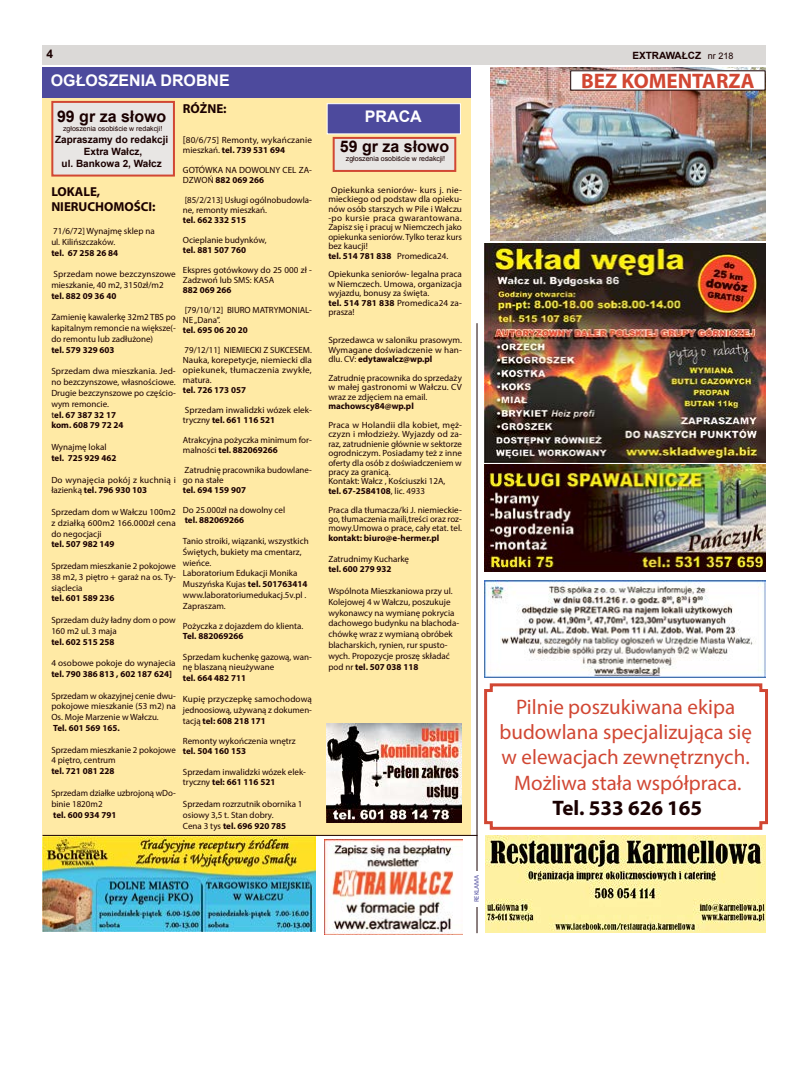
<style>
.page{position:relative;width:794px;height:1092px;background:#fff}
.page>*{position:absolute;margin:0;border:0;box-sizing:border-box;transform-origin:0 0}
.t1{font:21px/25.2px "Myriad Pro";color:#d14733;text-align:center}
.t2{font:700 21px "Myriad Pro";color:#1a0000}
.t3{font:700 21px "Myriad Pro";color:#d14733}
.t4{font:700 16px "Arial";color:#1a0000}
.t5{font:700 16px "Arial";color:#fff}
.t6{font:700 13px/15.6px "Myriad Pro";color:#1a0000}
.t7{font:700 12px "Arial";color:#1a0000}
.t8{font:700 10px/12px "Arial";color:#1a0000;text-align:center}
.t9{font:9px/10.8px "Myriad Pro";color:#1a0000}
.t10{font:700 9px "Myriad Pro";color:#1a0000}
.t11{font:9px/10.8px "Myriad Pro";letter-spacing:.02em;color:#1a0000}
.t12{font:7px "Arial";color:#1a0000}
.t13{font:7px "Calibri";color:#4d4a9d}
.s1{font-weight:400;font-size:9px}
.s2{font-size:10px}
.s3{font-weight:700}
</style>
<div class="page">
<div style="left:43px;top:45px;width:722px;height:19px;background:#dbd9d7"></div>
<div style="left:43px;top:98px;width:428px;height:737px;background:#ffeaa5"></div>
<div style="left:43px;top:68px;width:428px;height:30px;background:#4d4a9d"></div>
<div style="left:327px;top:103px;width:134px;height:31px;background:#4d4a9d;border:1px solid #fff"></div>
<div style="left:52px;top:102px;width:122px;height:73px;background:#e8e6e4"></div>
<div style="left:51px;top:101px;width:124px;height:75px;border:2px solid #d14733"></div>
<div style="left:334px;top:138px;width:121px;height:33px;background:#e8e6e4"></div>
<div style="left:333px;top:137px;width:123px;height:35px;border:2px solid #d14733"></div>
<hr style="left:43px;top:835px;width:434px;height:1px;background:#1a0000">
<hr style="left:477px;top:323px;width:1px;height:610px;background:#1a0000">
<div style="left:473px;top:870px;width:8px;height:36px;background:#fff"></div>
<img style="left:43px;top:836px;width:273px;height:95px">
<img style="left:324px;top:839px;width:138px;height:95px">
<img style="left:485px;top:835px;width:280px;height:97px">
<svg style="left:484px;top:683px;width:284px;height:147px"></svg>
<img style="left:485px;top:581px;width:280px;height:97px">
<img style="left:485px;top:243px;width:280px;height:219px">
<img style="left:490px;top:68px;width:275px;height:173px">
<div style="left:570px;top:71px;width:195px;height:19px;background:#fff"></div>
<img style="left:485px;top:464px;width:280px;height:107px">
<img style="left:326px;top:723px;width:136px;height:99px">
<h3 class="t7" style="left:46px;top:46px;width:8px">4</h3>
<p class="t8" style="left:632px;top:50px;width:103px">EXTRAWAŁCZ <span class="s1">nr 218</span></p>
<h2 class="t5" style="left:51px;top:70px;width:180px">OGŁOSZENIA DROBNE</h2>
<h2 class="t4" style="left:57px;top:106px;width:111px">99 gr za słowo</h2>
<h2 class="t5" style="left:365px;top:105px;width:58px">PRACA</h2>
<p class="t12" style="left:63px;top:124px;width:101px">zgłoszenia osobiście w redakcji!</p>
<p class="t8" style="left:55px;top:133px;width:115px">Zapraszamy do redakcji<br>Extra Wałcz,<br>ul. Bankowa 2, Wałcz</p>
<h2 class="t4" style="left:340px;top:136px;width:111px">59 gr za słowo</h2>
<h1 class="t3" style="left:581px;top:68px;width:175px">BEZ KOMENTARZA</h1>
<h3 class="t6" style="left:183px;top:100px;width:45px">RÓŻNE:</h3>
<p class="t9" style="left:183px;top:135px;width:131px;line-height:10px"><span class="s2">[</span>80/6/75] Remonty, wykańczanie mieszkań. <span class="s3">tel. 739 531 694</span></p>
<p class="t9" style="left:183px;top:165px;width:130px;line-height:10px">GOTÓWKA NA DOWOLNY CEL ZA-<br>DZWOŃ <span class="s3">882 069 266</span></p>
<p class="t9" style="left:183px;top:195px;width:130px;line-height:10px">[85/2/213] Usługi ogólnobudowla&shy;ne, remonty mieszkań.</p>
<p class="t10" style="left:183px;top:214px;width:65px">tel. 662 332 515</p>
<p class="t9" style="left:183px;top:234px;width:85px">Ocieplanie budynków,</p>
<p class="t10" style="left:183px;top:244px;width:65px">tel. 881 507 760</p>
<p class="t9" style="left:183px;top:265px;width:131px;line-height:10px">Ekspres gotówkowy do 25 000 zł -<br>Zadzwoń lub SMS: KASA</p>
<p class="t10" style="left:183px;top:284px;width:50px">882 069 266</p>
<p class="t9" style="left:183px;top:305px;width:130px;line-height:10px">[79/10/12] BIURO MATRYMONIAL-<br>NE „Dana”.</p>
<p class="t10" style="left:183px;top:324px;width:66px">tel. 695 06 20 20</p>
<p class="t9" style="left:183px;top:345px;width:130px;line-height:10px;text-align:justify">79/12/11] NIEMIECKI Z SUKCESEM.<br>Nauka, korepetycje, niemiecki dla opiekunek, tłumaczenia zwykłe, matura.</p>
<p class="t10" style="left:183px;top:384px;width:65px">tel. 726 173 057</p>
<p class="t9" style="left:183px;top:405px;width:130px;line-height:10px">Sprzedam inwalidzki wózek elek&shy;tryczny <span class="s3">tel. 661 116 521</span></p>
<p class="t9" style="left:183px;top:435px;width:130px;line-height:10px">Atrakcyjna pożyczka minimum for&shy;malności <span class="s3">tel. 882069266</span></p>
<p class="t9" style="left:183px;top:465px;width:130px;line-height:10px">Zatrudnię pracownika budowlane&shy;go na stałe</p>
<p class="t10" style="left:183px;top:484px;width:65px">tel. 694 159 907</p>
<p class="t9" style="left:183px;top:504px;width:104px">Do 25.000zł na dowolny cel</p>
<p class="t10" style="left:185px;top:514px;width:61px">tel. 882069266</p>
<p class="t9" style="left:183px;top:535px;width:127px">Tanio stroiki, wiązanki, wszystkich<br>Świętych, bukiety ma cmentarz, wieńce.<br>Laboratorium Edukacji Monika<br>Muszyńska Kujas <span class="s3">tel. 501763414 </span>www.laboratoriumedukacj.5v.pl .<br>Zapraszam.</p>
<p class="t9" style="left:183px;top:620px;width:122px">Pożyczka z dojazdem do klienta.</p>
<p class="t10" style="left:183px;top:630px;width:62px">Tel. 882069266</p>
<p class="t9" style="left:183px;top:651px;width:130px">Sprzedam kuchenkę gazową, wan&shy;nę blaszaną nieużywane</p>
<p class="t10" style="left:183px;top:672px;width:65px">tel. 664 482 711</p>
<p class="t9" style="left:183px;top:693px;width:131px;text-align:justify">Kupię przyczepkę samochodową jednoosiową, używaną z dokumen&shy;tacją <span class="s3">tel: 608 218 171</span></p>
<p class="t9" style="left:183px;top:735px;width:114px">Remonty wykończenia wnętrz</p>
<p class="t10" style="left:183px;top:744px;width:65px">tel. 504 160 153</p>
<p class="t9" style="left:183px;top:766px;width:125px">Sprzedam inwalidzki wózek elek&shy;tryczny <span class="s3">tel: 661 116 521</span></p>
<p class="t9" style="left:183px;top:798px;width:121px">Sprzedam rozrzutnik obornika 1 osiowy 3,5 t. Stan dobry.<br>Cena 3 tys <span class="s3">tel. 696 920 785</span></p>
<p class="t12" style="left:346px;top:153px;width:101px">zgłoszenia osobiście w redakcji!</p>
<p class="t9" style="left:328px;top:185px;width:135px;line-height:9.4px;text-indent:3px">Opiekunka seniorów- kurs j. nie&shy;mieckiego od podstaw dla opieku&shy;nów osób starszych w Pile i Wałczu -po kursie praca gwarantowana.<br>Zapisz się i pracuj w Niemczech jako opiekunka seniorów. Tylko teraz kurs bez kaucji!<br><span class="s3">tel. 514 781 838</span> Promedica24.</p>
<p class="t9" style="left:328px;top:269px;width:135px;line-height:9.4px">Opiekunka seniorów- legalna praca w Niemczech. Umowa, organizacja wyjazdu, bonusy za święta.<br><span class="s3">tel. 514 781 838</span> Promedica24 za&shy;prasza!</p>
<p class="t9" style="left:328px;top:335px;width:135px;line-height:9.4px;text-align:justify">Sprzedawca w saloniku prasowym.<br>Wymagane doświadczenie w han&shy;dlu. CV: <span class="s3">edytawalcz@wp.pl</span></p>
<p class="t9" style="left:328px;top:373px;width:135px;line-height:9.4px;text-align:justify">Zatrudnię pracownika do sprzedaży w małej gastronomi w Wałczu. CV wraz ze zdjęciem na email.</p>
<p class="t10" style="left:328px;top:400px;width:87px">machowscy84@wp.pl</p>
<p class="t9" style="left:328px;top:420px;width:135px;line-height:9.4px">Praca w Holandii dla kobiet, męż&shy;czyzn i młodzieży. Wyjazdy od za&shy;raz, zatrudnienie głównie w sektorze ogrodniczym. Posiadamy też z inne oferty dla osób z doświadczeniem w pracy za granicą.<br>Kontakt: Wałcz , Kościuszki 12A,<br><span class="s3">tel. 67-2584108</span>, lic. 4933</p>
<p class="t9" style="left:328px;top:504px;width:135px;line-height:9.4px;text-align:justify">Praca dla tłumacza/ki J. niemieckie&shy;go, tłumaczenia maili,treści oraz roz&shy;mowy.Umowa o prace, cały etat. tel.</p>
<p class="t10" style="left:328px;top:532px;width:113px">kontakt: biuro@e-hermer.pl</p>
<p class="t9" style="left:328px;top:553px;width:82px">Zatrudnimy Kucharkę</p>
<p class="t10" style="left:328px;top:563px;width:65px">tel. 600 279 932</p>
<p class="t9" style="left:328px;top:585px;width:132px">Wspólnota Mieszkaniowa przy ul.<br>Kolejowej 4 w Wałczu, poszukuje wykonawcy na wymianę pokrycia dachowego budynku na blachoda&shy;chówkę wraz z wymianą obróbek blacharskich, rynien, rur spusto&shy;wych. Propozycje proszę składać pod nr <span class="s3">tel. 507 038 118</span></p>
<h3 class="t6" style="left:51px;top:183px;width:106px">LOKALE,<br>NIERUCHOMOŚCI:</h3>
<p class="t9" style="left:51px;top:225px;width:105px">71/6/72] Wynajmę sklep na ul. Kilińszczaków.</p>
<p class="t10" style="left:51px;top:247px;width:68px">tel. 67 258 26 84</p>
<p class="t9" style="left:51px;top:268px;width:126px">Sprzedam nowe bezczynszowe mieszkanie, 40 m2, 3150zł/m2</p>
<p class="t10" style="left:51px;top:290px;width:66px">tel. 882 09 36 40</p>
<p class="t9" style="left:51px;top:312px;width:126px;text-align:justify">Zamienię kawalerkę 32m2 TBS po kapitalnym remoncie na większe(- do remontu lub zadłużone)</p>
<p class="t10" style="left:51px;top:344px;width:65px">tel. 579 329 603</p>
<p class="t9" style="left:51px;top:366px;width:126px">Sprzedam dwa mieszkania. Jed&shy;no bezczynszowe, własnościowe.<br>Drugie bezczynszowe po częścio&shy;wym remoncie.<br>t<span class="s3">el. 67 387 32 17<br>kom. 608 79 72 24</span></p>
<p class="t9" style="left:51px;top:441px;width:57px">Wynajmę lokal</p>
<p class="t10" style="left:51px;top:452px;width:66px">tel. 725 929 462</p>
<p class="t11" style="left:51px;top:474px;width:126px">Do wynajęcia pokój z kuchnią i łazienką <span class="s3">tel. 796 930 103</span></p>
<p class="t9" style="left:51px;top:506px;width:126px;text-align:justify">Sprzedam dom w Wałczu 100m2 z działką 600m2 166.000zł cena do negocjacji</p>
<p class="t10" style="left:51px;top:538px;width:65px">tel. 507 982 149</p>
<p class="t9" style="left:51px;top:560px;width:126px;text-align:justify">Sprzedam mieszkanie 2 pokojowe 38 m2, 3 piętro + garaż na os. Ty&shy;siąclecia</p>
<p class="t10" style="left:51px;top:592px;width:65px">tel. 601 589 236</p>
<p class="t9" style="left:51px;top:614px;width:126px">Sprzedam duży ładny dom o pow<br>160 m2 ul. 3 maja</p>
<p class="t10" style="left:51px;top:635px;width:65px">tel. 602 515 258</p>
<p class="t9" style="left:51px;top:657px;width:126px">4 osobowe pokoje do wynajecia</p>
<p class="t10" style="left:51px;top:668px;width:122px">tel. 790 386 813 , 602 187 624]</p>
<p class="t9" style="left:51px;top:690px;width:126px;text-align:justify">Sprzedam w okazyjnej cenie dwu&shy;pokojowe mieszkanie (53 m2) na Os. Moje Marzenie w Wałczu.</p>
<p class="t10" style="left:53px;top:722px;width:68px">Tel. 601 569 165.</p>
<p class="t9" style="left:51px;top:744px;width:126px">Sprzedam mieszkanie 2 pokojowe<br>4 piętro, centrum</p>
<p class="t10" style="left:51px;top:765px;width:65px">tel. 721 081 228</p>
<p class="t9" style="left:51px;top:787px;width:126px">Sprzedam działke uzbrojoną wDo&shy;binie 1820m2</p>
<p class="t10" style="left:53px;top:808px;width:65px">tel. 600 934 791</p>
<h1 class="t1" style="left:499px;top:694px;width:254px">Pilnie poszukiwana ekipa budowlana specjalizująca się w elewacjach zewnętrznych.<br>Możliwa stała współpraca.</h1>
<h1 class="t2" style="left:552px;top:794px;width:151px">Tel. 533 626 165</h1>
<p class="t13" style="left:472px;top:902px;width:29px;rotate:-90deg">REKLAMA</p>
</div>
